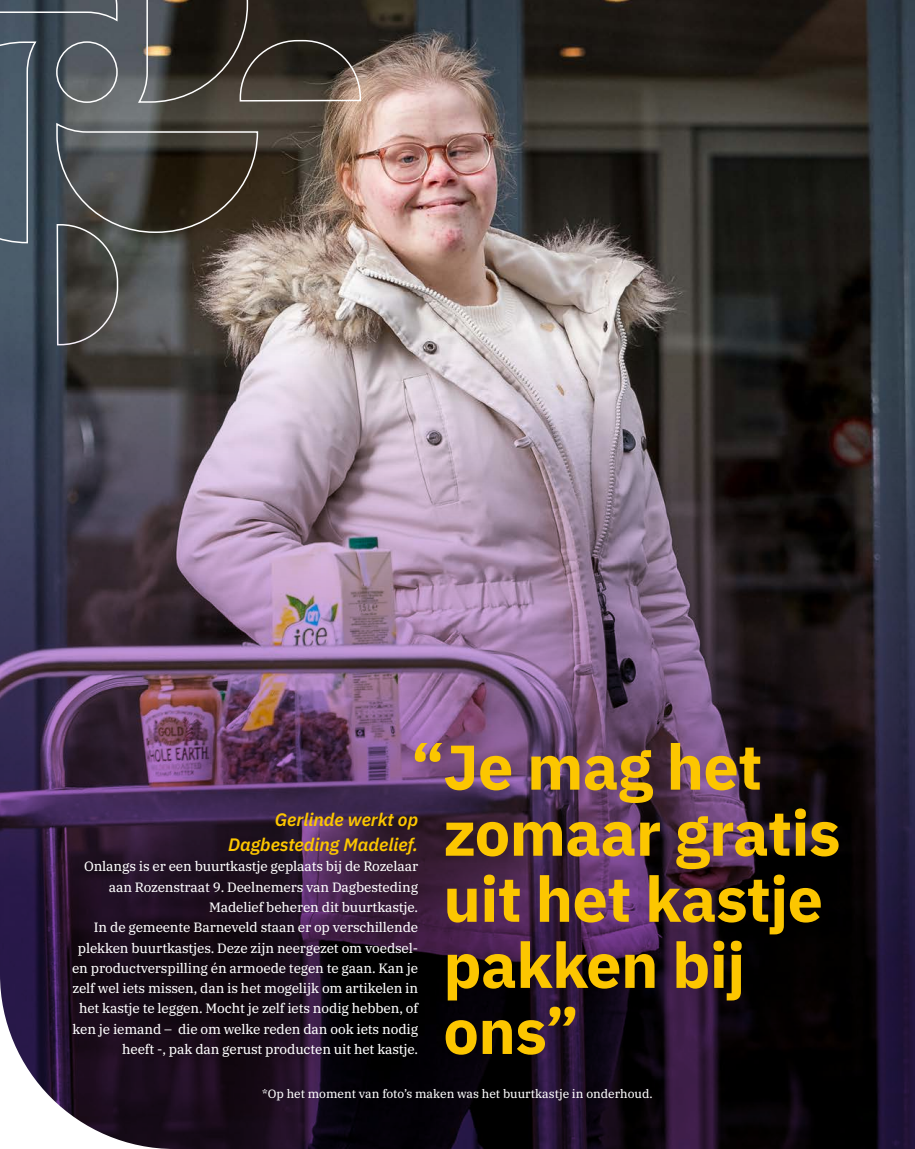
<style>
.page{position:relative;width:915px;height:1149px;background:#fff}
.page>*{position:absolute;margin:0;border:0;box-sizing:border-box;transform-origin:0 0}
.t1{font:700 63px/66px "IBM Plex Sans";letter-spacing:-.01em;color:#fcc600}
.t2{font:italic 600 18px/25.2px "IBM Plex Sans";color:#fcc600;text-align:right}
.t3{font:13.5px/20.2px "IBM Plex Serif Text";letter-spacing:-.01em;color:#fff;text-align:right}
.t4{font:12px "IBM Plex Serif Text";color:#fff}
</style>
<div class="page">
<img style="left:259px;top:0;width:655px;height:277px">
<svg style="left:259px;top:39px;width:102px;height:238px"></svg>
<svg style="left:0;top:0;width:259px;height:277px"></svg>
<img style="left:0;top:277px;width:914px;height:871px">
<svg style="left:0;top:973px;width:175px;height:175px"></svg>
<h1 class="t1" style="left:443px;top:728px;width:398px;text-indent:-32px">“Je mag het zomaar gratis uit het kastje pakken bij ons”</h1>
<h2 class="t2" style="left:228px;top:805px;width:191px">Gerlinde werkt op<br>Dagbesteding Madelief.</h2>
<p class="t3" style="left:72px;top:855px;width:347px">Onlangs is er een buurtkastje geplaats bij de Rozelaar aan Rozenstraat 9. Deelnemers van Dagbesteding Madelief beheren dit buurtkastje.<br>In de gemeente Barneveld staan er op verschillende plekken buurtkastjes. Deze zijn neergezet om voedsel&shy;en productverspilling én armoede tegen te gaan. Kan je zelf wel iets missen, dan is het mogelijk om artikelen in het kastje te leggen. Mocht je zelf iets nodig hebben, of ken je iemand – die om welke reden dan ook iets nodig heeft -, pak dan gerust producten uit het kastje.</p>
<p class="t4" style="left:262px;top:1084px;width:392px">*Op het moment van foto’s maken was het buurtkastje in onderhoud.</p>
</div>
